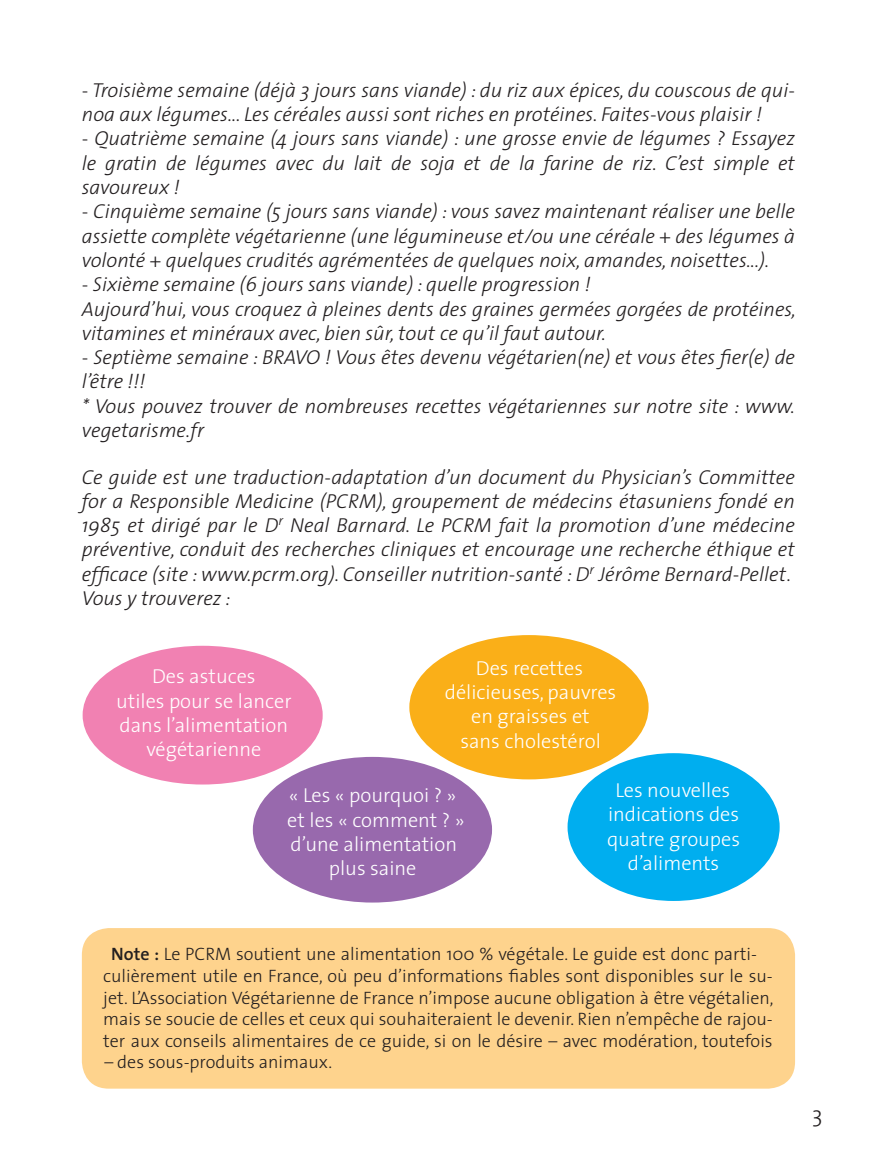
<style>
.page{position:relative;width:875px;height:1169px;background:#fff}
.page>*{position:absolute;margin:0;border:0;box-sizing:border-box;transform-origin:0 0}
.t1{font:300 22.5px "The Sans";color:#231f20}
.t2{font:italic 300 20.25px/24.3px "The Sans";color:#231f20}
.t3{font:300 20.25px/24.3px "The Sans";color:#fff;text-align:center}
.t4{font:300 18px/21.6px "The Sans";color:#231f20;text-align:center}
.s1{font-weight:600}
</style>
<div class="page">
<div style="left:82px;top:928px;width:713px;height:160px;background:#fed38d;border-radius:27px"></div>
<div style="left:83px;top:646px;width:240px;height:138px;background:#f181b2;border-radius:50%"></div>
<div style="left:253px;top:757px;width:239px;height:145px;background:#9869ad;border-radius:50%"></div>
<div style="left:567px;top:753px;width:213px;height:148px;background:#00aeef;border-radius:50%"></div>
<div style="left:409px;top:635px;width:239px;height:144px;background:#faaf18;border-radius:50%"></div>
<p class="t2" style="left:82px;top:77px;width:715px">- Troisième semaine (déjà 3 jours sans viande) : du riz aux épices, du couscous de qui&shy;noa aux légumes... Les céréales aussi sont riches en protéines. Faites-vous plaisir !</p>
<p class="t2" style="left:82px;top:126px;width:715px;text-align:justify">- Quatrième semaine (4 jours sans viande) : une grosse envie de légumes ? Essayez le gratin de légumes avec du lait de soja et de la farine de riz. C’est simple et savoureux !</p>
<p class="t2" style="left:82px;top:199px;width:715px;text-align:justify">- Cinquième semaine (5 jours sans viande) : vous savez maintenant réaliser une belle assiette complète végétarienne (une légumineuse et/ou une céréale + des légumes à volonté + quelques crudités agrémentées de quelques noix, amandes, noisettes...).</p>
<p class="t2" style="left:82px;top:271px;width:716px">- Sixième semaine (6 jours sans viande) : quelle progression !<br>Aujourd’hui, vous croquez à pleines dents des graines germées gorgées de protéines, vitamines et minéraux avec, bien sûr, tout ce qu’il faut autour.</p>
<p class="t2" style="left:82px;top:344px;width:715px">- Septième semaine : BRAVO ! Vous êtes devenu végétarien(ne) et vous êtes fier(e) de l’être !!!<br>* Vous pouvez trouver de nombreuses recettes végétariennes sur notre site : www. vegetarisme.fr</p>
<p class="t2" style="left:82px;top:464px;width:715px">Ce guide est une traduction-adaptation d’un document du Physician’s Committee for a Responsible Medicine (PCRM), groupement de médecins étasuniens fondé en 1985 et dirigé par le D<sup>r</sup> Neal Barnard. Le PCRM fait la promotion d’une médecine préventive, conduit des recherches cliniques et encourage une recherche éthique et efficace (site : www.pcrm.org). Conseiller nutrition-santé : D<sup>r</sup> Jérôme Bernard-Pellet.<br>Vous y trouverez :</p>
<p class="t3" style="left:445px;top:655px;width:173px">Des recettes délicieuses, pauvres en graisses et<br>sans cholestérol</p>
<p class="t3" style="left:116px;top:663px;width:177px">Des astuces<br>utiles pour se lancer dans l’alimentation végétarienne</p>
<p class="t3" style="left:287px;top:783px;width:179px">« Les « pourquoi ? » et les « comment ? » d’une alimentation plus saine</p>
<p class="t3" style="left:607px;top:777px;width:135px">Les nouvelles indications des quatre groupes d’aliments</p>
<p class="t4" style="left:103px;top:943px;width:672px"><span class="s1">Note :</span> Le PCRM soutient une alimentation 100 % végétale. Le guide est donc parti&shy;culièrement utile en France, où peu d’informations fiables sont disponibles sur le su&shy;jet. L’Association Végétarienne de France n’impose aucune obligation à être végétalien, mais se soucie de celles et ceux qui souhaiteraient le devenir. Rien n’empêche de rajou&shy;ter aux conseils alimentaires de ce guide, si on le désire – avec modération, toutefois</p>
<p class="t4" style="left:104px;top:1051px;width:229px">– des sous-produits animaux.</p>
<p class="t1" style="left:812px;top:1096px;width:12px">3</p>
</div>
